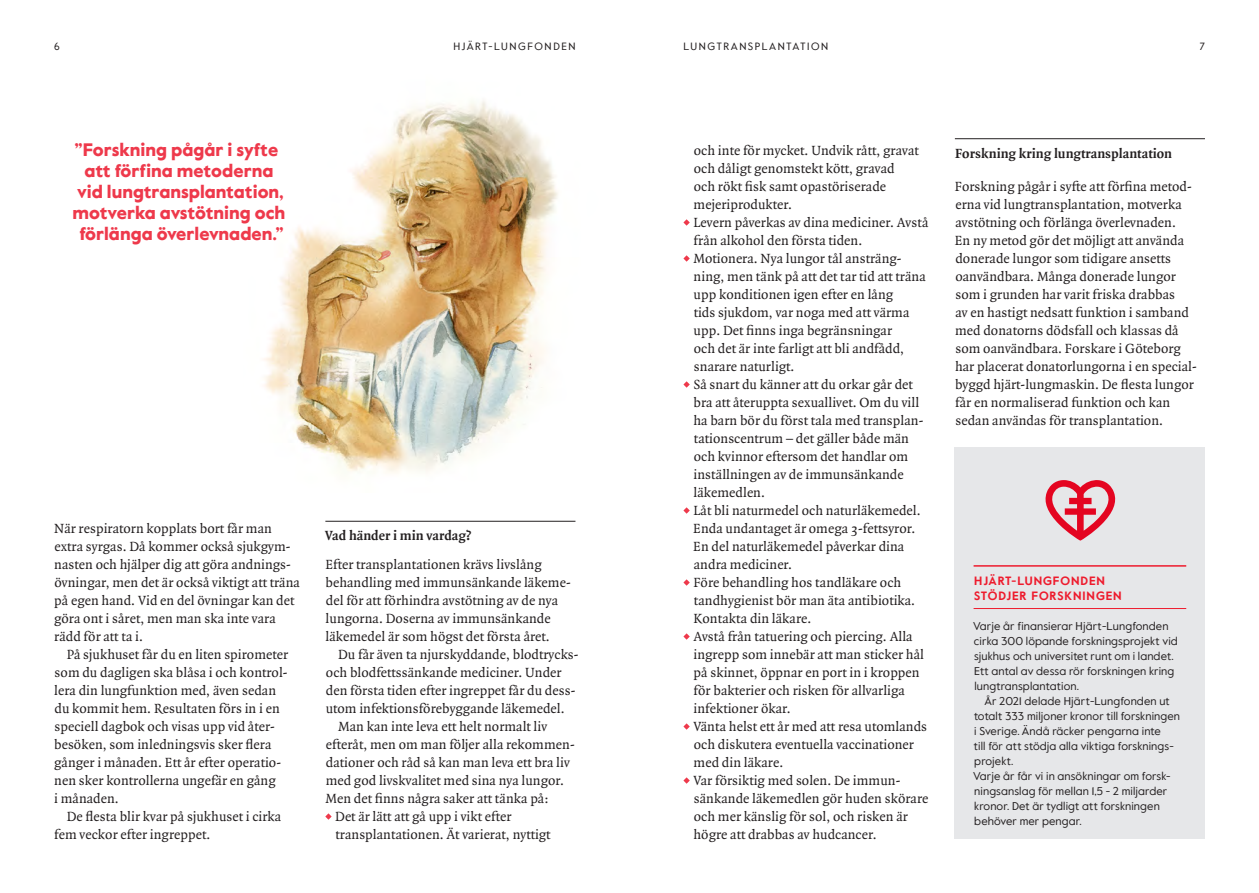
<style>
.page{position:relative;width:1259px;height:893px;background:#fff}
.page>*{position:absolute;margin:0;border:0;box-sizing:border-box;transform-origin:0 0}
.Citat_12_pt__Versalg{font:900 18px/21px "Value";color:#ee394b;text-align:center}
.Bru{font:14.25px/18px "Quadraat OT";letter-spacing:.005em;color:#231f20}
.Body{font:14.25px/18px "Quadraat OT";letter-spacing:.005em;color:#231f20}
.Mellanrubrik{font:700 14.25px "Quadraat OT";letter-spacing:.005em;color:#231f20}
.Faktatext_Rubrik_Vän{font:700 12px/15px "Value";letter-spacing:.075em;color:#ee1b2d}
.Faktatext{font:11.25px/15px "Value";letter-spacing:.01em;color:#231f20}
.t1{font:10.5px "Value";letter-spacing:.14em;color:#231f20}
.t2{font:10.5px "P22 Underground Pro";color:#231f20}
</style>
<div class="page">
<img style="left:264px;top:100px;width:294px;height:373px">
<hr style="left:325px;top:521px;width:250px;height:1px;background:#231f20">
<svg style="left:325px;top:813px;width:6px;height:7px"></svg>
<svg style="left:683px;top:219px;width:6px;height:7px"></svg>
<svg style="left:683px;top:255px;width:6px;height:7px"></svg>
<svg style="left:683px;top:381px;width:6px;height:7px"></svg>
<svg style="left:683px;top:507px;width:6px;height:7px"></svg>
<svg style="left:683px;top:579px;width:6px;height:7px"></svg>
<svg style="left:683px;top:633px;width:6px;height:7px"></svg>
<svg style="left:683px;top:723px;width:6px;height:7px"></svg>
<svg style="left:683px;top:777px;width:6px;height:7px"></svg>
<hr style="left:955px;top:138px;width:250px;height:1px;background:#231f20">
<div style="left:955px;top:447px;width:250px;height:392px;background:#e6e7e9"></div>
<hr style="left:973px;top:565px;width:213px;height:2px;background:#ee1b2d">
<hr style="left:973px;top:608px;width:213px;height:1px;background:#ee1b2d">
<svg style="left:1045px;top:480px;width:71px;height:61px"></svg>
<p class="t2" style="left:54px;top:39px;width:7px">6</p>
<p class="t1" style="left:453px;top:39px;width:124px">HJÄRT-LUNGFONDEN</p>
<p class="t1" style="left:683px;top:39px;width:146px">LUNGTRANSPLANTATION</p>
<p class="t2" style="left:1199px;top:39px;width:7px">7</p>
<p class="Citat_12_pt__Versalg" style="left:73px;top:140px;width:214px">”Forskning pågår i syfte att förfina metoderna vid lungtransplantation, motverka avstötning och förlänga överlevnaden.”</p>
<p class="Body" style="left:54px;top:519px;width:247px">När respiratorn kopplats bort får man extra syrgas. Då kommer också sjukgym&shy;nasten och hjälper dig att göra andnings&shy;övningar, men det är också viktigt att träna på egen hand. Vid en del övningar kan det göra ont i såret, men man ska inte vara rädd för att ta i.</p>
<p class="Body" style="left:54px;top:645px;width:235px;text-indent:13px">På sjukhuset får du en liten spirometer som du dagligen ska blåsa i och kontrol&shy;lera din lungfunktion med, även sedan du kommit hem. Resultaten förs in i en speciell dagbok och visas upp vid åter&shy;besöken, som inledningsvis sker flera gånger i månaden. Ett år efter operatio&shy;nen sker kontrollerna ungefär en gång<br>i månaden.</p>
<p class="Body" style="left:54px;top:807px;width:228px;text-indent:12px">De flesta blir kvar på sjukhuset i cirka fem veckor efter ingreppet.</p>
<p class="Mellanrubrik" style="left:325px;top:527px;width:148px">Vad händer i min vardag?</p>
<p class="Bru" style="left:325px;top:555px;width:247px">Efter transplantationen krävs livslång behandling med immunsänkande läkeme&shy;del för att förhindra avstötning av de nya lungorna. Doserna av immunsänkande läkemedel är som högst det första året.</p>
<p class="Body" style="left:326px;top:645px;width:254px;text-indent:12px">Du får även ta njurskyddande, blodtrycks&shy;och blodfettssänkande mediciner. Under den första tiden efter ingreppet får du dess&shy;utom infektionsförebyggande läkemedel.</p>
<p class="Body" style="left:325px;top:717px;width:251px;text-indent:13px">Man kan inte leva ett helt normalt liv efteråt, men om man följer alla rekommen&shy;dationer och råd så kan man leva ett bra liv med god livskvalitet med sina nya lungor.<br>Men det finns några saker att tänka på:</p>
<p class="Bru" style="left:335px;top:807px;width:217px">Det är lätt att gå upp i vikt efter transplantationen. Ät varierat, nyttigt</p>
<p class="Bru" style="left:693px;top:141px;width:227px">och inte för mycket. Undvik rått, gravat och dåligt genomstekt kött, gravad och rökt fisk samt opastöriserade mejeriprodukter.</p>
<p class="Bru" style="left:693px;top:213px;width:237px">Levern påverkas av dina mediciner. Avstå från alkohol den första tiden.</p>
<p class="Bru" style="left:693px;top:249px;width:234px">Motionera. Nya lungor tål ansträng&shy;ning, men tänk på att det tar tid att träna upp konditionen igen efter en lång<br>tids sjukdom, var noga med att värma upp. Det finns inga begränsningar<br>och det är inte farligt att bli andfådd, snarare naturligt.</p>
<p class="Bru" style="left:693px;top:375px;width:232px">Så snart du känner att du orkar går det bra att återuppta sexuallivet. Om du vill ha barn bör du först tala med transplan&shy;tationscentrum – det gäller både män och kvinnor eftersom det handlar om inställningen av de immunsänkande läkemedlen.</p>
<p class="Bru" style="left:693px;top:501px;width:229px">Låt bli naturmedel och naturläkemedel.<br>Enda undantaget är omega 3-fettsyror.<br>En del naturläkemedel påverkar dina andra mediciner.</p>
<p class="Bru" style="left:693px;top:573px;width:223px">Före behandling hos tandläkare och tandhygienist bör man äta antibiotika.<br>Kontakta din läkare.</p>
<p class="Bru" style="left:693px;top:627px;width:232px">Avstå från tatuering och piercing. Alla ingrepp som innebär att man sticker hål på skinnet, öppnar en port in i kroppen för bakterier och risken för allvarliga infektioner ökar.</p>
<p class="Bru" style="left:693px;top:717px;width:235px">Vänta helst ett år med att resa utomlands och diskutera eventuella vaccinationer med din läkare.</p>
<p class="Bru" style="left:693px;top:771px;width:237px">Var försiktig med solen. De immun&shy;sänkande läkemedlen gör huden skörare och mer känslig för sol, och risken är högre att drabbas av hudcancer.</p>
<p class="Mellanrubrik" style="left:955px;top:145px;width:218px">Forskning kring lungtransplantation</p>
<p class="Bru" style="left:955px;top:177px;width:243px">Forskning pågår i syfte att förfina metod&shy;erna vid lungtransplantation, motverka avstötning och förlänga överlevnaden.<br>En ny metod gör det möjligt att använda donerade lungor som tidigare ansetts oanvändbara. Många donerade lungor som i grunden har varit friska drabbas<br>av en hastigt nedsatt funktion i samband med donatorns dödsfall och klassas då som oanvändbara. Forskare i Göteborg har placerat donatorlungorna i en special&shy;byggd hjärt-lungmaskin. De flesta lungor får en normaliserad funktion och kan sedan användas för transplantation.</p>
<p class="Faktatext_Rubrik_Vän" style="left:974px;top:573px;width:149px">HJÄRT-LUNGFONDEN<br>STÖDJER FORSKNINGEN</p>
<p class="Faktatext" style="left:973px;top:618px;width:206px">Varje år finansierar Hjärt-Lungfonden cirka 300 löpande forskningsprojekt vid sjukhus och universitet runt om i landet.<br>Ett antal av dessa rör forskningen kring lungtransplantation.</p>
<p class="Faktatext" style="left:973px;top:693px;width:208px;text-indent:11px">År 2021 delade Hjärt-Lungfonden ut totalt 333 miljoner kronor till forskningen i Sverige. Ändå räcker pengarna inte<br>till för att stödja alla viktiga forsknings&shy;projekt.<br>Varje år får vi in ansökningar om forsk&shy;ningsanslag för mellan 1,5 - 2 miljarder kronor. Det är tydligt att forskningen behöver mer pengar.</p>
</div>
